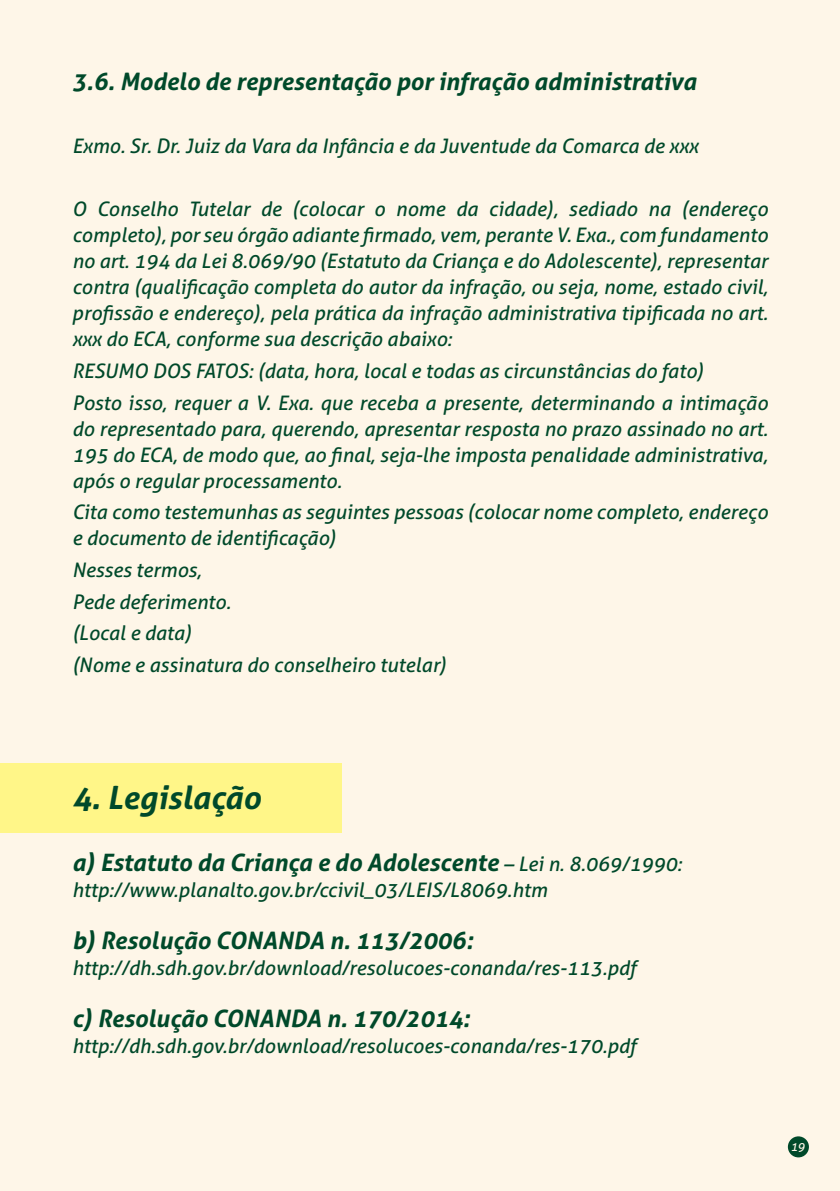
<style>
.page{position:relative;width:840px;height:1191px;background:#fff}
.page>*{position:absolute;margin:0;border:0;box-sizing:border-box;transform-origin:0 0}
.t1{font:italic 700 32px "Aller";color:#00492a}
.t2{font:italic 700 24px "Aller";color:#00492a}
.t3{font:italic 20px/26px "Aller";color:#00492a}
.t4{font:italic 12.2px "Aller";color:#fef6e8}
.s1{font-weight:400;font-size:20px}
</style>
<div class="page">
<div style="left:0;top:0;width:839px;height:1191px;background:#fef6e8"></div>
<div style="left:787px;top:1136px;width:21px;height:21px;background:#00492a;border-radius:50%"></div>
<div style="left:0;top:763px;width:341px;height:69px;background:#fff688"></div>
<p class="t2" style="left:72px;top:66px;width:625px">3.6. Modelo de representação por infração administrativa</p>
<p class="t3" style="left:72px;top:133px;width:627px">Exmo. Sr. Dr. Juiz da Vara da Infância e da Juventude da Comarca de xxx</p>
<p class="t3" style="left:72px;top:196px;width:697px;text-align:justify">O Conselho Tutelar de (colocar o nome da cidade), sediado na (endereço completo), por seu órgão adiante firmado, vem, perante V. Exa., com fundamento no art. 194 da Lei 8.069/90 (Estatuto da Criança e do Adolescente), representar contra (qualificação completa do autor da infração, ou seja, nome, estado civil, profissão e endereço), pela prática da infração administrativa tipificada no art. xxx do ECA, conforme sua descrição abaixo:</p>
<p class="t3" style="left:72px;top:355px;width:697px;line-height:31.6px">RESUMO DOS FATOS: (data, hora, local e todas as circunstâncias do fato)<br>Posto isso, requer a V. Exa. que receba a presente, determinando a intimação</p>
<p class="t3" style="left:72px;top:415px;width:697px;text-align:justify">do representado para, querendo, apresentar resposta no prazo assinado no art.<br>195 do ECA, de modo que, ao final, seja-lhe imposta penalidade administrativa, após o regular processamento.</p>
<p class="t3" style="left:72px;top:499px;width:697px">Cita como testemunhas as seguintes pessoas (colocar nome completo, endereço e documento de identificação)</p>
<p class="t3" style="left:72px;top:554px;width:375px;line-height:31.6px">Nesses termos,<br>Pede deferimento.<br>(Local e data)<br>(Nome e assinatura do conselheiro tutelar)</p>
<h1 class="t1" style="left:72px;top:777px;width:190px">4. Legislação</h1>
<p class="t2" style="left:72px;top:847px;width:611px">a) Estatuto da Criança e do Adolescente <span class="s1">– Lei n. 8.069/1990:</span></p>
<p class="t3" style="left:72px;top:876px;width:476px">http://www.planalto.gov.br/ccivil_03/LEIS/L8069.htm</p>
<p class="t2" style="left:72px;top:925px;width:402px">b) Resolução CONANDA n. 113/2006:</p>
<p class="t3" style="left:72px;top:954px;width:565px">http://dh.sdh.gov.br/download/resolucoes-conanda/res-113.pdf</p>
<p class="t2" style="left:72px;top:1003px;width:399px">c) Resolução CONANDA n. 170/2014:</p>
<p class="t3" style="left:72px;top:1032px;width:565px">http://dh.sdh.gov.br/download/resolucoes-conanda/res-170.pdf</p>
<p class="t4" style="left:789px;top:1138px;width:16px">19</p>
</div>
